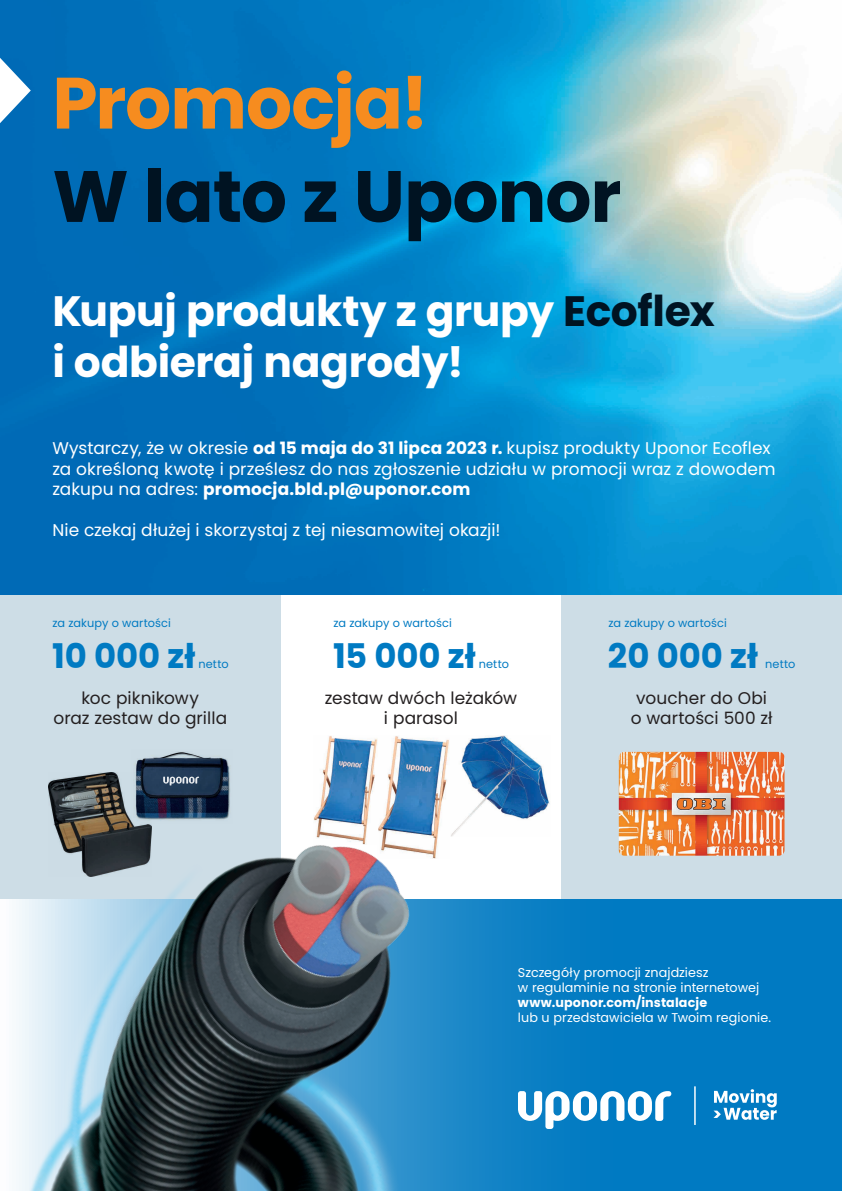
<style>
.page{position:relative;width:842px;height:1191px;background:#fff}
.page>*{position:absolute;margin:0;border:0;box-sizing:border-box;transform-origin:0 0}
.t1{font:700 72.5px "Poppins";letter-spacing:-.015em;color:#001322}
.t2{font:700 72.5px "Poppins";letter-spacing:-.015em;color:#f68c1f}
.t3{font:700 42.4px/50.9px "Poppins";letter-spacing:-.005em;color:#fff}
.t4{font:700 33.9px "Poppins";color:#007ac2}
.t5{font:17px/20.4px "Poppins";letter-spacing:.005em;color:#fff}
.t6{font:17px/20.4px "Poppins";letter-spacing:.005em;color:#231f20;text-align:center}
.t7{font:12.7px/15.3px "Poppins";letter-spacing:.005em;color:#fff}
.t8{font:700 12.7px "Poppins";letter-spacing:.01em;color:#fff}
.t9{font:11.3px "Poppins";letter-spacing:.005em;color:#007ac2}
.s1{color:#001322}
.s2{font-weight:700}
</style>
<div class="page">
<img style="left:0;top:0;width:842px;height:595px">
<div style="left:0;top:899px;width:842px;height:292px;background:#007ac2"></div>
<div style="left:561px;top:595px;width:281px;height:304px;background:#cddde6"></div>
<div style="left:0;top:595px;width:281px;height:304px;background:#cddde6"></div>
<svg style="left:605px;top:1091px;width:66px;height:30px"></svg>
<hr style="left:694px;top:1086px;width:2px;height:39px;background:#fff">
<svg style="left:713px;top:1089px;width:64px;height:30px"></svg>
<svg style="left:0;top:58px;width:31px;height:65px"></svg>
<img style="left:449px;top:735px;width:66px;height:10px">
<img style="left:619px;top:752px;width:165px;height:103px">
<img style="left:377px;top:736px;width:72px;height:9px">
<img style="left:328px;top:736px;width:49px;height:9px">
<img style="left:0;top:745px;width:605px;height:446px">
<h1 class="t2" style="left:52px;top:61px;width:378px">Promocja!</h1>
<h1 class="t1" style="left:52px;top:154px;width:571px">W lato z Uponor</h1>
<h2 class="t3" style="left:52px;top:286px;width:664px">Kupuj produkty z grupy <span class="s1">Ecoflex </span>i odbieraj nagrody!</h2>
<p class="t5" style="left:52px;top:438px;width:725px">Wystarczy, że w okresie <span class="s2">od 15 maja do 31 lipca 2023 r.</span> kupisz produkty Uponor Ecoflex za określoną kwotę i prześlesz do nas zgłoszenie udziału w promocji wraz z dowodem zakupu na adres: <span class="s2">promocja.bld.pl@uponor.com</span></p>
<p class="t5" style="left:52px;top:520px;width:450px">Nie czekaj dłużej i skorzystaj z tej niesamowitej okazji!</p>
<p class="t9" style="left:53px;top:616px;width:120px">za zakupy o wartości</p>
<p class="t9" style="left:334px;top:616px;width:120px">za zakupy o wartości</p>
<p class="t9" style="left:609px;top:616px;width:120px">za zakupy o wartości</p>
<h3 class="t4" style="left:52px;top:637px;width:145px">10 000 zł</h3>
<p class="t9" style="left:199px;top:658px;width:32px">netto</p>
<h3 class="t4" style="left:333px;top:637px;width:144px">15 000 zł</h3>
<p class="t9" style="left:479px;top:658px;width:32px">netto</p>
<h3 class="t4" style="left:608px;top:637px;width:152px">20 000 zł</h3>
<p class="t9" style="left:765px;top:658px;width:32px">netto</p>
<p class="t6" style="left:53px;top:688px;width:175px">koc piknikowy<br>oraz zestaw do grilla</p>
<p class="t6" style="left:325px;top:688px;width:194px">zestaw dwóch leżaków i parasol</p>
<p class="t6" style="left:631px;top:688px;width:143px">voucher do Obi o wartości 500 zł</p>
<p class="t7" style="left:518px;top:964px;width:243px">Szczegóły promocji znajdziesz<br>w regulaminie na stronie internetowej</p>
<p class="t8" style="left:518px;top:995px;width:191px">www.uponor.com/instalacje</p>
<p class="t7" style="left:518px;top:1010px;width:255px">lub u przedstawiciela w Twoim regionie.</p>
</div>
